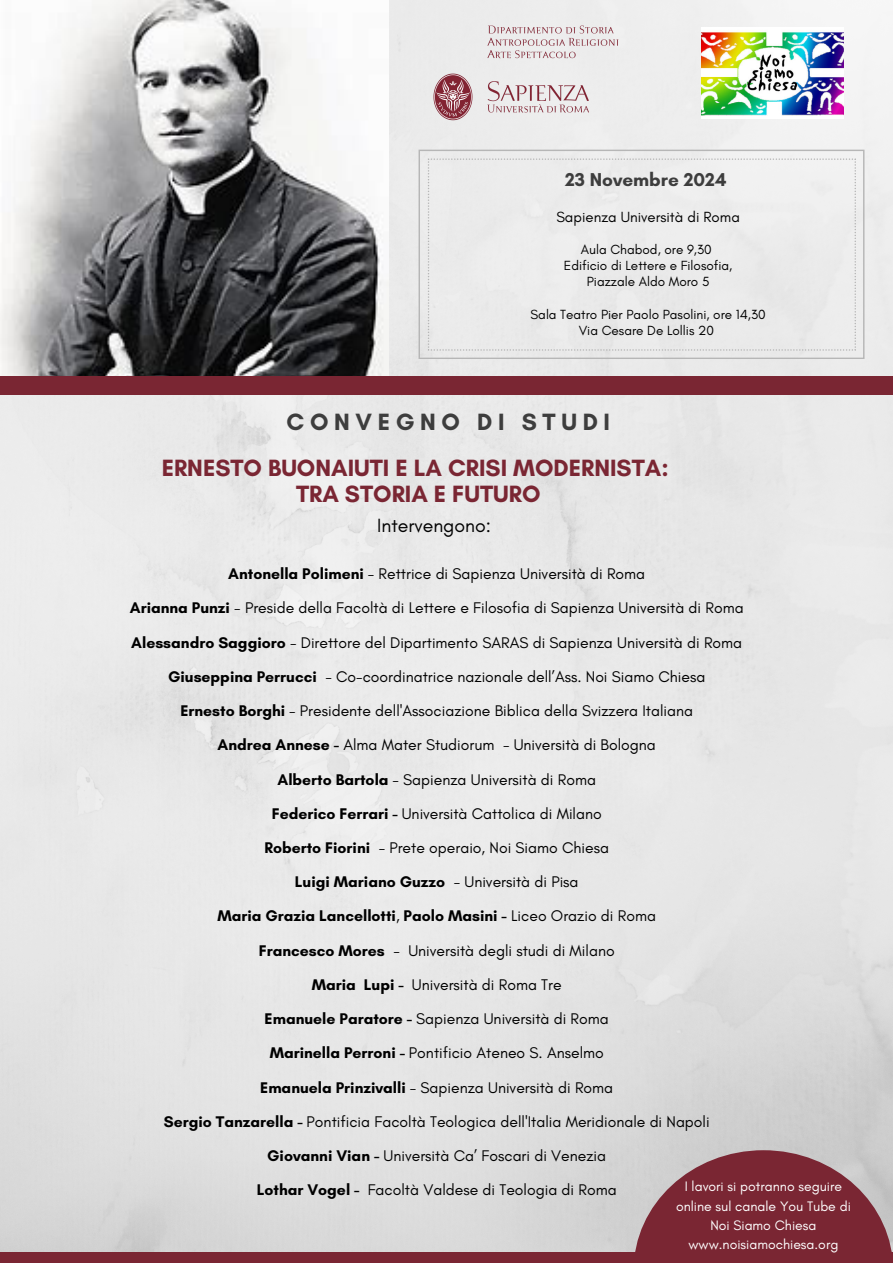
<style>
.page{position:relative;width:893px;height:1263px;background:#fff}
.page>*{position:absolute;margin:0;border:0;box-sizing:border-box;transform-origin:0 0}
.t1{font:700 24px/25.9px "Glacial Indifference";color:#7a2633;text-align:center}
.t2{font:700 24px "Glacial Indifference";letter-spacing:.235em;color:#3d3d3d}
.t3{font:19.5px "Glacial Indifference";color:#000}
.t4{font:700 18.98px "Glacial Indifference";color:#3d3d3d}
.t5{font:15.75px "Glacial Indifference";color:#000}
.t6{font:700 15.75px "Glacial Indifference";color:#000}
.t7{font:15px "Glacial Indifference";color:#000}
.t8{font:13.95px/19.1px "Glacial Indifference";color:#fff;text-align:center}
.t9{font:13.5px "Glacial Indifference";color:#000}
.s1{font-weight:700}
.s2{font-weight:400}
</style>
<div class="page">
<img style="left:0;top:0;width:893px;height:1252px">
<div style="left:0;top:1252px;width:893px;height:11px;background:#7a2633"></div>
<div style="left:0;top:376px;width:893px;height:19px;background:#7a2633"></div>
<img style="left:418px;top:14px;width:216px;height:119px">
<img style="left:702px;top:28px;width:141px;height:91px">
<svg style="left:633px;top:1150px;width:260px;height:102px;background:#8e505a"></svg>
<svg style="left:418px;top:150px;width:446px;height:209px;background:#e5e5e5"></svg>
<div style="left:428px;top:158px;width:428px;height:193px;background:#ebebeb"></div>
<img style="left:0;top:0;width:389px;height:376px">
<h4 class="t4" style="left:565px;top:168px;width:163px">23 Novembre 2024</h4>
<h4 class="t7" style="left:556px;top:207px;width:185px">Sapienza Università di Roma</h4>
<h4 class="t9" style="left:581px;top:241px;width:132px">Aula Chabod, ore 9,30</h4>
<h4 class="t9" style="left:564px;top:257px;width:170px">Edificio di Lettere e Filosofia,</h4>
<h4 class="t9" style="left:587px;top:273px;width:124px">Piazzale Aldo Moro 5</h4>
<h4 class="t9" style="left:530px;top:306px;width:237px">Sala Teatro Pier Paolo Pasolini, ore 14,30</h4>
<h4 class="t9" style="left:578px;top:322px;width:137px">Via Cesare De Lollis 20</h4>
<h4 class="t2" style="left:286px;top:407px;width:325px">CONVEGNO DI STUDI</h4>
<h4 class="t1" style="left:162px;top:454px;width:508px">ERNESTO BUONAIUTI E LA CRISI MODERNISTA:<br>TRA STORIA E FUTURO</h4>
<p class="t3" style="left:377px;top:513px;width:115px">Intervengono:</p>
<h2 class="t5" style="left:228px;top:564px;width:418px"><span class="s1">Antonella Polimeni</span> - Rettrice di Sapienza Università di Roma</h2>
<h4 class="t5" style="left:130px;top:598px;width:615px"><span class="s1">Arianna Punzi</span> - Preside della Facoltà di Lettere e Filosofia di Sapienza Università di Roma</h4>
<p class="t5" style="left:131px;top:633px;width:612px"><span class="s1">Alessandro Saggioro</span> - Direttore del Dipartimento SARAS di Sapienza Università di Roma</p>
<p class="t5" style="left:168px;top:667px;width:539px"><span class="s1">Giuseppina Perrucci</span> - Co-coordinatrice nazionale dell’Ass. Noi Siamo Chiesa</p>
<p class="t5" style="left:180px;top:701px;width:514px"><span class="s1">Ernesto Borghi</span> - Presidente dell'Associazione Biblica della Svizzera Italiana</p>
<p class="t5" style="left:217px;top:735px;width:440px"><span class="s1">Andrea Annese -</span> Alma Mater Studiorum - Università di Bologna</p>
<p class="t5" style="left:277px;top:769px;width:320px"><span class="s1">Alberto Bartola</span> - Sapienza Università di Roma</p>
<h1 class="t5" style="left:272px;top:804px;width:331px"><span class="s1">Federico Ferrari -</span> Università Cattolica di Milano</h1>
<h1 class="t5" style="left:264px;top:838px;width:346px"><span class="s1">Roberto Fiorini</span> - Prete operaio, Noi Siamo Chiesa</h1>
<h3 class="t6" style="left:295px;top:872px;width:285px">Luigi Mariano Guzzo <span class="s2">- Università di Pisa</span></h3>
<h4 class="t6" style="left:217px;top:906px;width:440px">Maria Grazia Lancellotti<span class="s2">,</span> Paolo Masini - <span class="s2">Liceo Orazio di Roma</span></h4>
<h4 class="t5" style="left:259px;top:941px;width:357px"><span class="s1">Francesco Mores</span> - Università degli studi di Milano</h4>
<h4 class="t6" style="left:312px;top:975px;width:93px">Maria Lupi -</h4>
<h4 class="t5" style="left:412px;top:975px;width:151px">Università di Roma Tre</h4>
<h4 class="t5" style="left:265px;top:1009px;width:346px"><span class="s1">Emanuele Paratore -</span> Sapienza Università di Roma</h4>
<h4 class="t5" style="left:270px;top:1043px;width:336px"><span class="s1">Marinella Perroni -</span> Pontificio Ateneo S. Anselmo</h4>
<h4 class="t5" style="left:260px;top:1078px;width:354px"><span class="s1">Emanuela Prinzivalli</span> - Sapienza Università di Roma</h4>
<h4 class="t5" style="left:164px;top:1112px;width:547px"><span class="s1">Sergio Tanzarella -</span> Pontificia Facoltà Teologica dell'Italia Meridionale di Napoli</h4>
<h4 class="t5" style="left:267px;top:1146px;width:340px"><span class="s1">Giovanni Vian -</span> Università Ca’ Foscari di Venezia</h4>
<h4 class="t6" style="left:257px;top:1180px;width:104px">Lothar Vogel -</h4>
<h4 class="t5" style="left:368px;top:1180px;width:250px">Facoltà Valdese di Teologia di Roma</h4>
<h4 class="t8" style="left:676px;top:1177px;width:176px">I lavori si potranno seguire online sul canale You Tube di<br>Noi Siamo Chiesa www.noisiamochiesa.org</h4>
</div>
